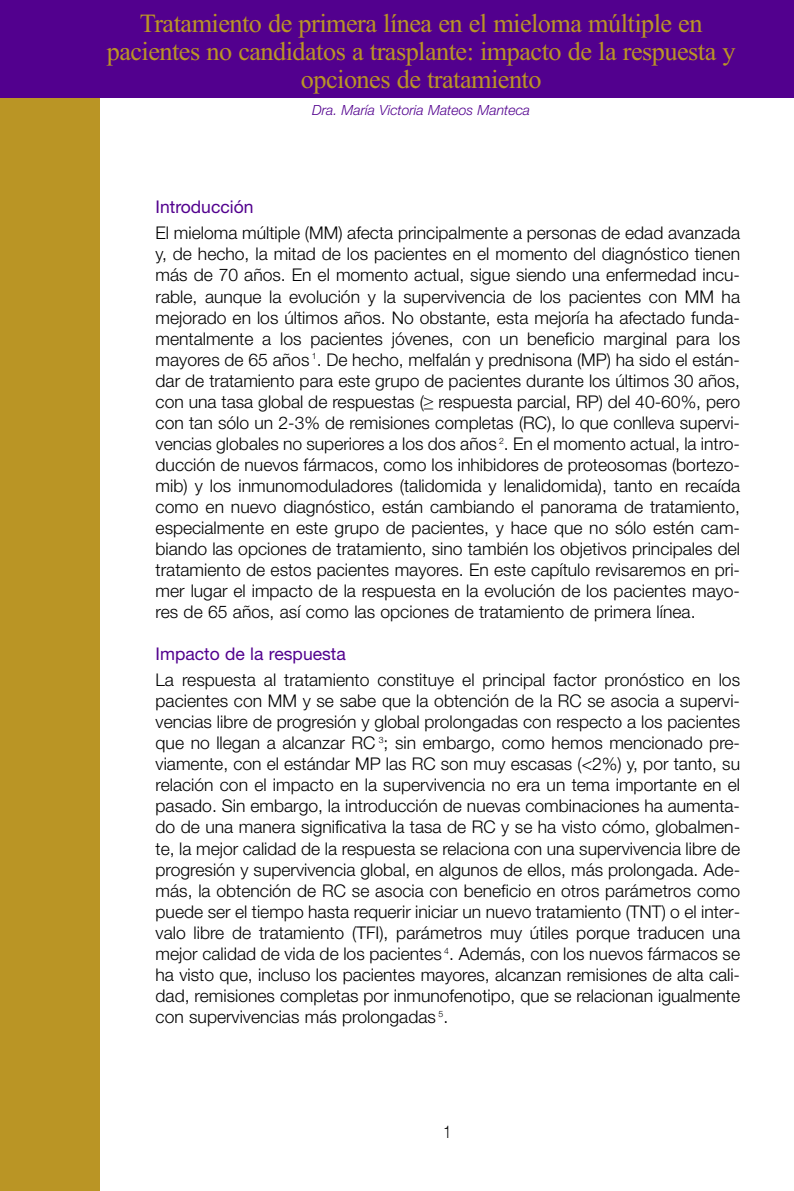
<style>
.page{position:relative;width:794px;height:1191px;background:#fff}
.page>*{position:absolute;margin:0;border:0;box-sizing:border-box;transform-origin:0 0}
.t1{font:26.25px/28px "Times New Roman";letter-spacing:-.02em;color:#ba9525;text-align:center}
.t2{font:17.5px/21px "Helvetica Neue Light TT";color:#000;text-align:justify}
.t3{font:17.5px "Helvetica Neue";color:#52008e}
.t4{font:17.5px "Helvetica Neue Light TT";color:#000;scale:.8 1}
.t5{font:14px "Helvetica Neue Light Italic TT";color:#52008e}
</style>
<div class="page">
<div style="left:0;top:10px;width:99px;height:1181px;background:#ba9525"></div>
<div style="left:0;top:0;width:794px;height:98px;background:#52008e"></div>
<h1 class="t1" style="left:107px;top:9px;width:630px">Tratamiento de primera línea en el mieloma múltiple en pacientes no candidatos a trasplante: impacto de la respuesta y opciones de tratamiento</h1>
<p class="t5" style="left:312px;top:102px;width:219px">Dra. María Victoria Mateos Manteca</p>
<p class="t3" style="left:156px;top:197px;width:99px">Introducción</p>
<p class="t2" style="left:156px;top:222px;width:586px">El mieloma múltiple (MM) afecta principalmente a personas de edad avanzada y, de hecho, la mitad de los pacientes en el momento del diagnóstico tienen más de 70 años. En el momento actual, sigue siendo una enfermedad incu&shy;rable, aunque la evolución y la supervivencia de los pacientes con MM ha mejorado en los últimos años. No obstante, esta mejoría ha afectado funda&shy;mentalmente a los pacientes jóvenes, con un beneficio marginal para los mayores de 65 años <sup>1</sup>. De hecho, melfalán y prednisona (MP) ha sido el están&shy;dar de tratamiento para este grupo de pacientes durante los últimos 30 años, con una tasa global de respuestas (≥ respuesta parcial, RP) del 40-60%, pero con tan sólo un 2-3% de remisiones completas (RC), lo que conlleva supervi&shy;vencias globales no superiores a los dos años <sup>2</sup>. En el momento actual, la intro&shy;ducción de nuevos fármacos, como los inhibidores de proteosomas (bortezo&shy;mib) y los inmunomoduladores (talidomida y lenalidomida), tanto en recaída como en nuevo diagnóstico, están cambiando el panorama de tratamiento, especialmente en este grupo de pacientes, y hace que no sólo estén cam&shy;biando las opciones de tratamiento, sino también los objetivos principales del tratamiento de estos pacientes mayores. En este capítulo revisaremos en pri&shy;mer lugar el impacto de la respuesta en la evolución de los pacientes mayo&shy;res de 65 años, así como las opciones de tratamiento de primera línea.</p>
<p class="t3" style="left:156px;top:643px;width:192px">Impacto de la respuesta</p>
<p class="t2" style="left:156px;top:669px;width:586px">La respuesta al tratamiento constituye el principal factor pronóstico en los pacientes con MM y se sabe que la obtención de la RC se asocia a supervi&shy;vencias libre de progresión y global prolongadas con respecto a los pacientes que no llegan a alcanzar RC <sup>3</sup>; sin embargo, como hemos mencionado pre&shy;viamente, con el estándar MP las RC son muy escasas (&lt;2%) y, por tanto, su relación con el impacto en la supervivencia no era un tema importante en el pasado. Sin embargo, la introducción de nuevas combinaciones ha aumenta&shy;do de una manera significativa la tasa de RC y se ha visto cómo, globalmen&shy;te, la mejor calidad de la respuesta se relaciona con una supervivencia libre de progresión y supervivencia global, en algunos de ellos, más prolongada. Ade&shy;más, la obtención de RC se asocia con beneficio en otros parámetros como puede ser el tiempo hasta requerir iniciar un nuevo tratamiento (TNT) o el inter&shy;valo libre de tratamiento (TFI), parámetros muy útiles porque traducen una mejor calidad de vida de los pacientes <sup>4</sup>. Además, con los nuevos fármacos se ha visto que, incluso los pacientes mayores, alcanzan remisiones de alta cali&shy;dad, remisiones completas por inmunofenotipo, que se relacionan igualmente con supervivencias más prolongadas <sup>5</sup>.</p>
<p class="t4" style="left:443px;top:1121px;width:11px">1</p>
</div>
